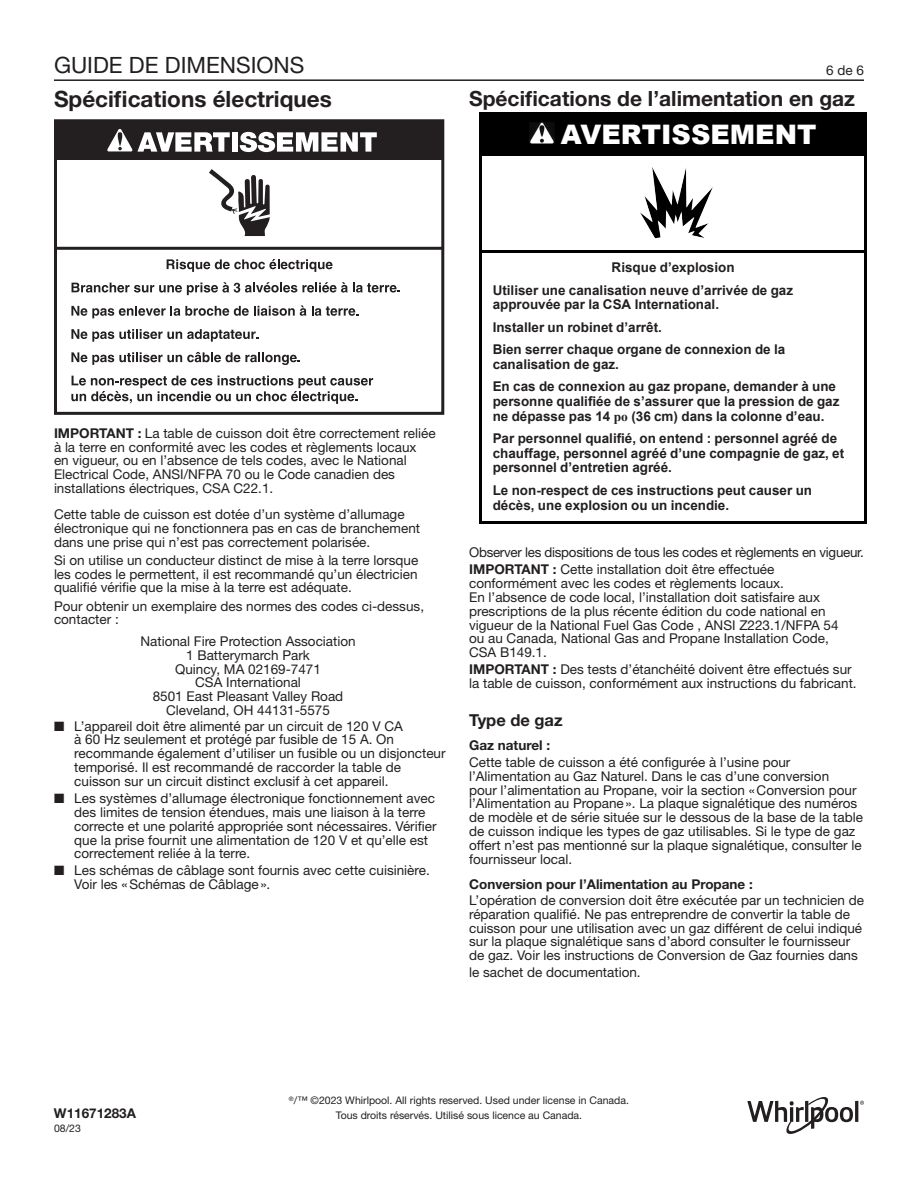
<style>
.page{position:relative;width:918px;height:1188px;background:#fff}
.page>*{position:absolute;margin:0;border:0;box-sizing:border-box;transform-origin:0 0}
.t1{font:900 26.85px "Arial";color:#fff}
.Header_3_Bold_15pt_Left_Normal{font:700 22.5px "Helvetica Neue LT Std";color:#231f20}
.t2{font:22.5px "Helvetica Neue LT Std";color:#231f20}
.Body_2_Roman_9_pt_Left_Normal{font:700 21px "Helvetica Neue LT Std";color:#231f20}
.Body_text1{font:700 16.5px "Helvetica Neue LT Std";color:#231f20}
.New_Body{font:13.5px/13.8px "Helvetica Neue LT Std";color:#231f20}
.Header_3_Bold_15pt_Left_Normal-2{font:13.5px/13.8px "Helvetica Neue LT Std";color:#231f20}
.t3{font:700 13.5px/14.9px "Arial";color:#231f20}
.Body_text1-2{font:13.5px/13.8px "Helvetica Neue LT Std";color:#231f20}
.Body_text1-3{font:13.5px "Helvetica Neue LT Std";letter-spacing:-.02em;color:#231f20}
.Body_text1-4{font:700 13.5px "Helvetica Neue LT Std";color:#231f20}
._2_Body{font:10.5px "Helvetica Neue LT Std";color:#231f20}
.s1{font-weight:700}
.s2{font-family:"Times New Roman"}
</style>
<div class="page">
<hr style="left:54px;top:79px;width:810px;height:2px;background:#231f20">
<svg style="left:860px;top:1101px;width:4px;height:4px"></svg>
<hr style="left:855px;top:1101px;width:3px;height:21px;background:#231f20">
<svg style="left:747px;top:1097px;width:106px;height:37px"></svg>
<hr style="left:56px;top:247px;width:387px;height:3px;background:#231f20">
<div style="left:56px;top:121px;width:387px;height:39px;background:#231f20"></div>
<svg style="left:107px;top:129px;width:123px;height:23px"></svg>
<div style="left:232px;top:132px;width:6px;height:20px;background:#fff"></div>
<svg style="left:240px;top:132px;width:137px;height:20px"></svg>
<div style="left:54px;top:119px;width:390px;height:296px;border:3px solid #231f20"></div>
<svg style="left:167px;top:259px;width:166px;height:13px"></svg>
<svg style="left:72px;top:282px;width:328px;height:13px"></svg>
<svg style="left:71px;top:305px;width:235px;height:13px"></svg>
<svg style="left:312px;top:306px;width:47px;height:10px"></svg>
<svg style="left:71px;top:329px;width:188px;height:13px"></svg>
<svg style="left:71px;top:352px;width:229px;height:13px"></svg>
<svg style="left:71px;top:376px;width:302px;height:28px"></svg>
<svg style="left:209px;top:169px;width:61px;height:67px"></svg>
<div style="left:479px;top:113px;width:388px;height:43px;background:#000"></div>
<hr style="left:482px;top:112px;width:382px;height:3px;background:#000">
<hr style="left:479px;top:155px;width:3px;height:98px;background:#000">
<hr style="left:864px;top:155px;width:3px;height:98px;background:#000">
<hr style="left:482px;top:250px;width:382px;height:3px;background:#000">
<hr style="left:479px;top:251px;width:3px;height:273px;background:#000">
<hr style="left:864px;top:251px;width:3px;height:273px;background:#000">
<hr style="left:482px;top:521px;width:382px;height:3px;background:#000">
<img style="left:530px;top:123px;width:24px;height:21px">
<img style="left:640px;top:167px;width:73px;height:72px">
<h2 class="t2" style="left:54px;top:51px;width:252px">GUIDE DE DIMENSIONS</h2>
<p class="New_Body" style="left:826px;top:63px;width:39px">6 de 6</p>
<p class="Header_3_Bold_15pt_Left_Normal" style="left:54px;top:85px;width:279px">Spécifications électriques</p>
<p class="Body_2_Roman_9_pt_Left_Normal" style="left:469px;top:85px;width:388px">Spécifications de l’alimentation en gaz</p>
<p class="t1" style="left:561px;top:115px;width:257px">AVERTISSEMENT</p>
<p class="Header_3_Bold_15pt_Left_Normal-2" style="left:54px;top:426px;width:383px"><span class="s1">IMPORTANT :</span> La table de cuisson doit être correctement reliée à la terre en conformité avec les codes et règlements locaux<br>en vigueur, ou en l’absence de tels codes, avec le National Electrical Code, ANSI/NFPA 70 ou le Code canadien des installations électriques, CSA C22.1.</p>
<p class="Header_3_Bold_15pt_Left_Normal-2" style="left:54px;top:507px;width:368px">Cette table de cuisson est dotée d’un système d’allumage électronique qui ne fonctionnera pas en cas de branchement dans une prise qui n’est pas correctement polarisée.</p>
<p class="Header_3_Bold_15pt_Left_Normal-2" style="left:54px;top:553px;width:366px;text-align:justify">Si on utilise un conducteur distinct de mise à la terre lorsque les codes le permettent, il est recommandé qu’un électricien qualifié vérifie que la mise à la terre est adéquate.</p>
<p class="Header_3_Bold_15pt_Left_Normal-2" style="left:54px;top:599px;width:372px">Pour obtenir un exemplaire des normes des codes ci-dessus, contacter :</p>
<p class="Header_3_Bold_15pt_Left_Normal-2" style="left:140px;top:634px;width:217px">National Fire Protection Association</p>
<p class="Header_3_Bold_15pt_Left_Normal-2" style="left:186px;top:648px;width:125px">1 Batterymarch Park</p>
<p class="Header_3_Bold_15pt_Left_Normal-2" style="left:175px;top:662px;width:147px">Quincy, MA 02169-7471</p>
<p class="Header_3_Bold_15pt_Left_Normal-2" style="left:195px;top:676px;width:107px">CSA International</p>
<p class="Header_3_Bold_15pt_Left_Normal-2" style="left:153px;top:689px;width:192px">8501 East Pleasant Valley Road</p>
<p class="Header_3_Bold_15pt_Left_Normal-2" style="left:166px;top:703px;width:165px">Cleveland, OH 44131-5575</p>
<p class="New_Body" style="left:74px;top:719px;width:373px;text-indent:-20px">■ L’appareil doit être alimenté par un circuit de 120 V CA<br>à 60 Hz seulement et protégé par fusible de 15 A. On recommande également d’utiliser un fusible ou un disjoncteur temporisé. Il est recommandé de raccorder la table de cuisson sur un circuit distinct exclusif à cet appareil.</p>
<p class="New_Body" style="left:74px;top:791px;width:364px;text-indent:-20px">■ Les systèmes d’allumage électronique fonctionnement avec des limites de tension étendues, mais une liaison à la terre correcte et une polarité appropriée sont nécessaires. Vérifier que la prise fournit une alimentation de 120 V et qu’elle est correctement reliée à la terre.</p>
<p class="New_Body" style="left:74px;top:863px;width:357px;text-indent:-20px">■ Les schémas de câblage sont fournis avec cette cuisinière.<br>Voir les «Schémas de Câblage».</p>
<p class="t3" style="left:493px;top:257px;width:302px;line-height:22.4px;text-indent:119px">Risque d’explosion<br>Utiliser une canalisation neuve d’arrivée de gaz</p>
<p class="t3" style="left:493px;top:294px;width:294px;line-height:22.2px">approuvée par la CSA International.<br>Installer un robinet d’arrêt.<br>Bien serrer chaque organe de connexion de la</p>
<p class="t3" style="left:493px;top:353px;width:345px;line-height:22.4px">canalisation de gaz.<br>En cas de connexion au gaz propane, demander à une</p>
<p class="t3" style="left:493px;top:394px;width:348px">personne qualifiée de s’assurer que la pression de gaz ne dépasse pas 14 <span class="s2">po</span> (36 cm) dans la colonne d’eau.</p>
<p class="t3" style="left:493px;top:431px;width:353px">Par personnel qualifié, on entend : personnel agréé de chauffage, personnel agréé d’une compagnie de gaz, et personnel d’entretien agréé.</p>
<p class="t3" style="left:493px;top:483px;width:321px">Le non-respect de ces instructions peut causer un décès, une explosion ou un incendie.</p>
<p class="Body_text1-3" style="left:469px;top:544px;width:396px">Observer les dispositions de tous les codes et règlements en vigueur.</p>
<p class="Body_text1-2" style="left:469px;top:562px;width:371px"><span class="s1">IMPORTANT :</span> Cette installation doit être effectuée conformément avec les codes et règlements locaux.<br>En l’absence de code local, l’installation doit satisfaire aux prescriptions de la plus récente édition du code national en vigueur de la National Fuel Gas Code , ANSI Z223.1/NFPA 54 ou au Canada, National Gas and Propane Installation Code, CSA B149.1.</p>
<p class="Body_text1-2" style="left:469px;top:662px;width:389px"><span class="s1">IMPORTANT :</span> Des tests d’étanchéité doivent être effectués sur la table de cuisson, conformément aux instructions du fabricant.</p>
<p class="Body_text1" style="left:469px;top:710px;width:95px">Type de gaz</p>
<p class="Body_text1-4" style="left:469px;top:737px;width:83px">Gaz naturel :</p>
<p class="New_Body" style="left:469px;top:755px;width:395px">Cette table de cuisson a été configurée à l’usine pour l’Alimentation au Gaz Naturel. Dans le cas d’une conversion<br>pour l’alimentation au Propane, voir la section «Conversion pour l’Alimentation au Propane». La plaque signalétique des numéros de modèle et de série située sur le dessous de la base de la table de cuisson indique les types de gaz utilisables. Si le type de gaz offert n’est pas mentionné sur la plaque signalétique, consulter le fournisseur local.</p>
<p class="Body_text1-4" style="left:469px;top:876px;width:285px">Conversion pour l’Alimentation au Propane :</p>
<p class="New_Body" style="left:469px;top:893px;width:396px">L’opération de conversion doit être exécutée par un technicien de réparation qualifié. Ne pas entreprendre de convertir la table de cuisson pour une utilisation avec un gaz différent de celui indiqué sur la plaque signalétique sans d’abord consulter le fournisseur de gaz. Voir les instructions de Conversion de Gaz fournies dans</p>
<p class="New_Body" style="left:469px;top:965px;width:173px">le sachet de documentation.</p>
<p class="Body_text1-4" style="left:54px;top:1105px;width:84px">W11671283A</p>
<p class="_2_Body" style="left:54px;top:1122px;width:28px">08/23</p>
<p class="_2_Body" style="left:289px;top:1095px;width:342px"><sup>®</sup>/™ ©2023 Whirlpool. All rights reserved. Used under license in Canada.</p>
<p class="_2_Body" style="left:336px;top:1109px;width:248px">Tous droits réservés. Utilisé sous licence au Canada.</p>
</div>
